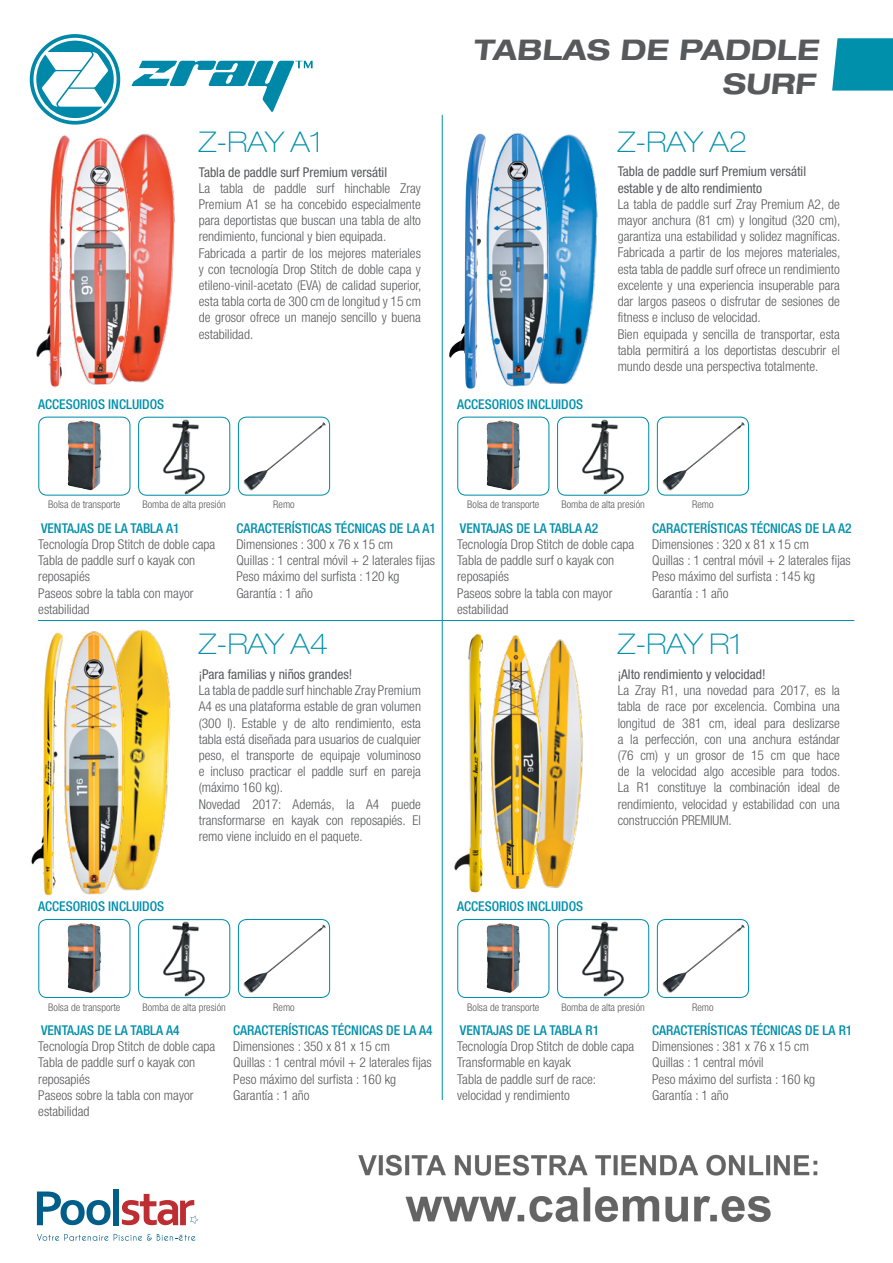
<style>
.page{position:relative;width:893px;height:1263px;background:#fff}
.page>*{position:absolute;margin:0;border:0;box-sizing:border-box;transform-origin:0 0}
.t1{font:100 expanded 28.5px "Helvetica Neue";color:#0090ab}
.t2{font:700 expanded 28.5px/34.2px "Helvetica Neue";color:#58595b;text-align:right}
.t3{font:300 condensed 13.5px/16.2px "Helvetica Neue";color:#58595b}
.t4{font:500 condensed 13.5px "Helvetica Neue";color:#0090ab}
.t5{font:condensed 13.5px/16.2px "Helvetica Neue";color:#58595b}
.t6{font:300 condensed 10.5px "Helvetica Neue";color:#58595b}
</style>
<div class="page">
<svg style="left:37px;top:1191px;width:74px;height:34px"></svg>
<div style="left:113px;top:1189px;width:6px;height:36px;background:#005e88"></div>
<svg style="left:122px;top:1194px;width:76px;height:31px"></svg>
<svg style="left:37px;top:1234px;width:158px;height:7px"></svg>
<hr style="left:38px;top:620px;width:816px;height:1px;background:#0090ab">
<hr style="left:442px;top:115px;width:1px;height:985px;background:#0090ab">
<svg style="left:832px;top:38px;width:61px;height:53px;background:#0f96af"></svg>
<svg style="left:30px;top:34px;width:90px;height:91px"></svg>
<svg style="left:131px;top:61px;width:182px;height:51px"></svg>
<img style="left:551px;top:134px;width:47px;height:250px">
<img style="left:130px;top:629px;width:41px;height:262px">
<img style="left:485px;top:133px;width:66px;height:254px">
<img style="left:36px;top:135px;width:30px;height:252px">
<img style="left:449px;top:134px;width:30px;height:254px">
<img style="left:31px;top:632px;width:28px;height:264px">
<img style="left:454px;top:633px;width:30px;height:260px">
<svg style="left:39px;top:417px;width:91px;height:78px"></svg>
<img style="left:68px;top:420px;width:15px;height:69px">
<div style="left:38px;top:417px;width:92px;height:79px;border:1px solid #0090ab;border-radius:8px"></div>
<svg style="left:458px;top:417px;width:91px;height:78px"></svg>
<img style="left:487px;top:420px;width:15px;height:69px">
<div style="left:457px;top:417px;width:92px;height:79px;border:1px solid #0090ab;border-radius:8px"></div>
<svg style="left:39px;top:919px;width:91px;height:78px"></svg>
<img style="left:68px;top:923px;width:15px;height:68px">
<div style="left:38px;top:919px;width:92px;height:79px;border:1px solid #0090ab;border-radius:8px"></div>
<svg style="left:458px;top:919px;width:91px;height:78px"></svg>
<img style="left:487px;top:923px;width:15px;height:68px">
<div style="left:457px;top:919px;width:92px;height:79px;border:1px solid #0090ab;border-radius:8px"></div>
<img style="left:163px;top:419px;width:42px;height:75px">
<div style="left:138px;top:417px;width:92px;height:79px;border:1px solid #0090ab;border-radius:8px"></div>
<img style="left:582px;top:419px;width:42px;height:75px">
<div style="left:557px;top:417px;width:92px;height:79px;border:1px solid #0090ab;border-radius:8px"></div>
<img style="left:163px;top:921px;width:42px;height:75px">
<div style="left:138px;top:919px;width:92px;height:79px;border:1px solid #0090ab;border-radius:8px"></div>
<img style="left:582px;top:921px;width:42px;height:75px">
<div style="left:557px;top:919px;width:92px;height:79px;border:1px solid #0090ab;border-radius:8px"></div>
<img style="left:243px;top:422px;width:83px;height:69px">
<div style="left:238px;top:417px;width:92px;height:79px;border:1px solid #0090ab;border-radius:8px"></div>
<img style="left:662px;top:422px;width:83px;height:69px">
<div style="left:657px;top:417px;width:92px;height:79px;border:1px solid #0090ab;border-radius:8px"></div>
<img style="left:243px;top:925px;width:83px;height:68px">
<div style="left:238px;top:919px;width:92px;height:79px;border:1px solid #0090ab;border-radius:8px"></div>
<img style="left:662px;top:925px;width:83px;height:68px">
<div style="left:657px;top:919px;width:92px;height:79px;border:1px solid #0090ab;border-radius:8px"></div>
<img style="left:133px;top:133px;width:42px;height:250px">
<img style="left:66px;top:136px;width:67px;height:249px">
<img style="left:59px;top:631px;width:71px;height:264px">
<img style="left:542px;top:639px;width:41px;height:249px">
<img style="left:491px;top:636px;width:51px;height:253px">
<img style="left:358px;top:1154px;width:460px;height:68px">
<h1 class="t2" style="left:473px;top:32px;width:351px">TABLAS DE PADDLE<br>SURF</h1>
<h1 class="t1" style="left:199px;top:125px;width:125px">Z-RAY A1</h1>
<h1 class="t1" style="left:618px;top:125px;width:131px">Z-RAY A2</h1>
<p class="t5" style="left:199px;top:164px;width:190px">Tabla de paddle surf Premium versátil</p>
<p class="t3" style="left:199px;top:180px;width:224px">La tabla de paddle surf hinchable Zray Premium A1 se ha concebido especialmente para deportistas que buscan una tabla de alto rendimiento, funcional y bien equipada.<br>Fabricada a partir de los mejores materiales y con tecnología Drop Stitch de doble capa y etileno-vinil-acetato (EVA) de calidad superior, esta tabla corta de 300 cm de longitud y 15 cm de grosor ofrece un manejo sencillo y buena estabilidad.</p>
<p class="t4" style="left:38px;top:396px;width:15px">ACCES</p>
<p class="t4" style="left:73px;top:396px;width:43px">ORIOS INCL</p>
<p class="t4" style="left:132px;top:396px;width:33px">UIDOS</p>
<p class="t4" style="left:457px;top:396px;width:15px">ACCES</p>
<p class="t4" style="left:492px;top:396px;width:43px">ORIOS INCL</p>
<p class="t4" style="left:551px;top:396px;width:33px">UIDOS</p>
<p class="t5" style="left:618px;top:164px;width:190px">Tabla de paddle surf Premium versátil estable y de alto rendimiento</p>
<p class="t3" style="left:618px;top:196px;width:224px">La tabla de paddle surf Zray Premium A2, de mayor anchura (81 cm) y longitud (320 cm), garantiza una estabilidad y solidez magníficas.<br>Fabricada a partir de los mejores materiales, esta tabla de paddle surf ofrece un rendimiento excelente y una experiencia insuperable para dar largos paseos o disfrutar de sesiones de fitness e incluso de velocidad.<br>Bien equipada y sencilla de transportar, esta tabla permitirá a los deportistas descubrir el mundo desde una perspectiva totalmente.</p>
<p class="t6" style="left:142px;top:498px;width:85px">Bomba de alta presión</p>
<p class="t6" style="left:561px;top:498px;width:85px">Bomba de alta presión</p>
<p class="t6" style="left:273px;top:498px;width:23px">Remo</p>
<p class="t6" style="left:692px;top:498px;width:23px">Remo</p>
<p class="t6" style="left:48px;top:499px;width:74px">Bolsa de transporte</p>
<p class="t6" style="left:467px;top:499px;width:74px">Bolsa de transporte</p>
<p class="t4" style="left:41px;top:520px;width:15px">VENTA</p>
<p class="t4" style="left:74px;top:520px;width:107px">JAS DE LA TABLA A1</p>
<p class="t3" style="left:38px;top:536px;width:179px">Tecnología Drop Stitch de doble capa<br>Tabla de paddle surf o kayak con reposapiés<br>Paseos sobre la tabla con mayor estabilidad</p>
<p class="t4" style="left:236px;top:520px;width:201px">CARACTERÍSTICAS TÉCNICAS DE LA A1</p>
<p class="t3" style="left:236px;top:536px;width:200px">Dimensiones : 300 x 76 x 15 cm<br>Quillas : 1 central móvil + 2 laterales fijas<br>Peso máximo del surfista : 120 kg<br>Garantía : 1 año</p>
<p class="t4" style="left:460px;top:520px;width:15px">VENTA</p>
<p class="t4" style="left:493px;top:520px;width:107px">JAS DE LA TABLA A2</p>
<p class="t3" style="left:457px;top:536px;width:179px">Tecnología Drop Stitch de doble capa<br>Tabla de paddle surf o kayak con reposapiés<br>Paseos sobre la tabla con mayor estabilidad</p>
<p class="t4" style="left:652px;top:520px;width:201px">CARACTERÍSTICAS TÉCNICAS DE LA A2</p>
<p class="t3" style="left:652px;top:536px;width:200px">Dimensiones : 320 x 81 x 15 cm<br>Quillas : 1 central móvil + 2 laterales fijas<br>Peso máximo del surfista : 145 kg<br>Garantía : 1 año</p>
<h1 class="t1" style="left:199px;top:627px;width:131px">Z-RAY A4</h1>
<h1 class="t1" style="left:618px;top:627px;width:125px">Z-RAY R1</h1>
<p class="t5" style="left:199px;top:666px;width:155px">¡Para familias y niños grandes!</p>
<p class="t3" style="left:199px;top:682px;width:224px">La tabla de paddle surf hinchable Zray Premium A4 es una plataforma estable de gran volumen (300 l). Estable y de alto rendimiento, esta tabla está diseñada para usuarios de cualquier peso, el transporte de equipaje voluminoso e incluso practicar el paddle surf en pareja (máximo 160 kg).<br>Novedad 2017: Además, la A4 puede transformarse en kayak con reposapiés. El remo viene incluido en el paquete.</p>
<p class="t4" style="left:38px;top:898px;width:15px">ACCES</p>
<p class="t4" style="left:73px;top:898px;width:43px">ORIOS INCL</p>
<p class="t4" style="left:132px;top:898px;width:33px">UIDOS</p>
<p class="t4" style="left:457px;top:898px;width:15px">ACCES</p>
<p class="t4" style="left:492px;top:898px;width:43px">ORIOS INCL</p>
<p class="t4" style="left:551px;top:898px;width:33px">UIDOS</p>
<p class="t5" style="left:618px;top:666px;width:149px">¡Alto rendimiento y velocidad!</p>
<p class="t3" style="left:618px;top:682px;width:224px;text-align:justify">La Zray R1, una novedad para 2017, es la tabla de race por excelencia. Combina una longitud de 381 cm, ideal para deslizarse a la perfección, con una anchura estándar (76 cm) y un grosor de 15 cm que hace de la velocidad algo accesible para todos.<br>La R1 constituye la combinación ideal de rendimiento, velocidad y estabilidad con una construcción PREMIUM.</p>
<p class="t6" style="left:142px;top:1001px;width:85px">Bomba de alta presión</p>
<p class="t6" style="left:561px;top:1001px;width:85px">Bomba de alta presión</p>
<p class="t6" style="left:273px;top:1001px;width:23px">Remo</p>
<p class="t6" style="left:692px;top:1001px;width:23px">Remo</p>
<p class="t6" style="left:48px;top:1001px;width:74px">Bolsa de transporte</p>
<p class="t6" style="left:467px;top:1001px;width:74px">Bolsa de transporte</p>
<p class="t4" style="left:41px;top:1022px;width:15px">VENTA</p>
<p class="t4" style="left:74px;top:1022px;width:107px">JAS DE LA TABLA A4</p>
<p class="t3" style="left:38px;top:1038px;width:179px">Tecnología Drop Stitch de doble capa<br>Tabla de paddle surf o kayak con reposapiés<br>Paseos sobre la tabla con mayor estabilidad</p>
<p class="t4" style="left:233px;top:1022px;width:201px">CARACTERÍSTICAS TÉCNICAS DE LA A4</p>
<p class="t3" style="left:233px;top:1038px;width:200px">Dimensiones : 350 x 81 x 15 cm<br>Quillas : 1 central móvil + 2 laterales fijas<br>Peso máximo del surfista : 160 kg<br>Garantía : 1 año</p>
<p class="t4" style="left:460px;top:1022px;width:15px">VENTA</p>
<p class="t4" style="left:493px;top:1022px;width:107px">JASDELATABLA R1</p>
<p class="t3" style="left:457px;top:1038px;width:179px">Tecnología Drop Stitch de doble capa<br>Transformable en kayak<br>Tabla de paddle surf de race: velocidad y rendimiento</p>
<p class="t4" style="left:652px;top:1022px;width:202px">CARACTERÍSTICAS TÉCNICAS DE LA R1</p>
<p class="t3" style="left:652px;top:1038px;width:165px">Dimensiones : 381 x 76 x 15 cm<br>Quillas : 1 central móvil<br>Peso máximo del surfista : 160 kg<br>Garantía : 1 año</p>
</div>
